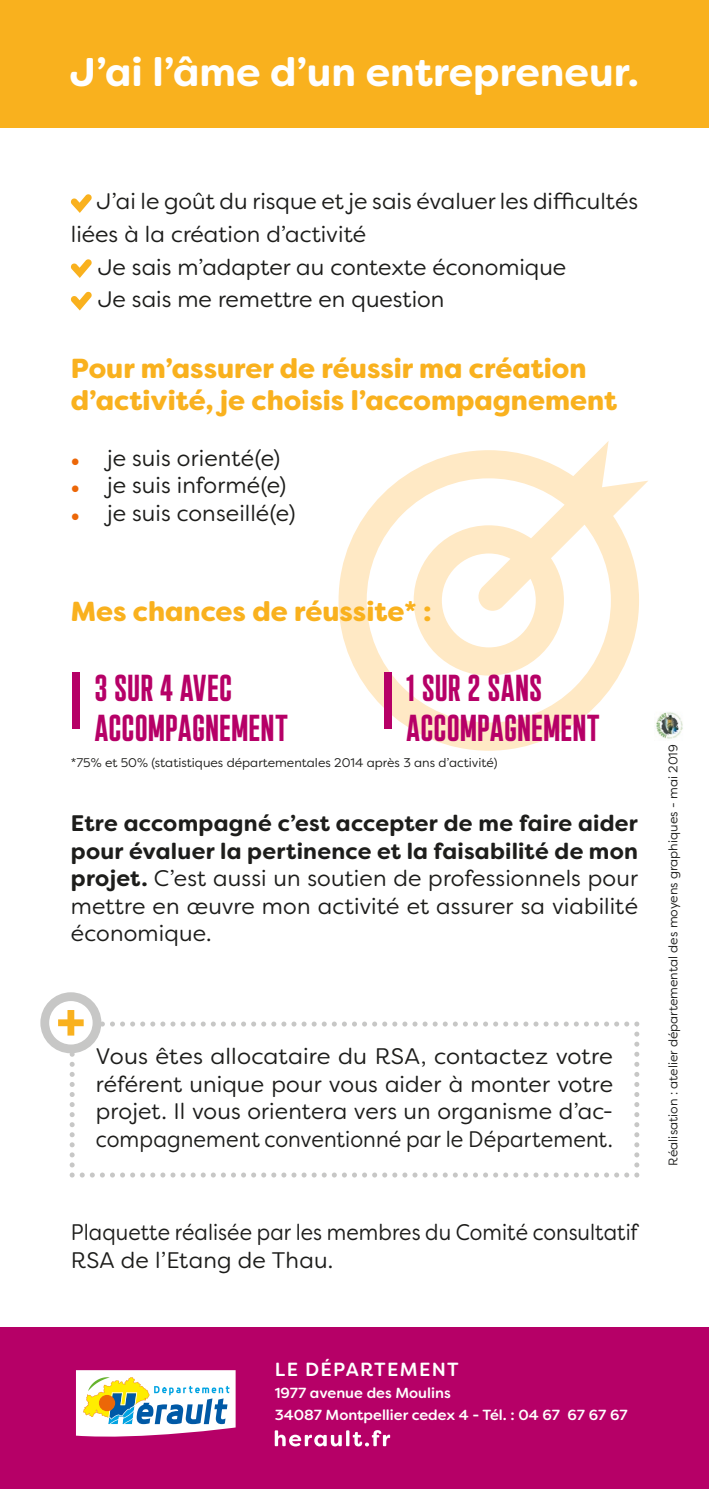
<style>
.page{position:relative;width:709px;height:1489px;background:#fff}
.page>*{position:absolute;margin:0;border:0;box-sizing:border-box;transform-origin:0 0}
.t1{font:700 40px "Filson Soft";color:#fff}
.t2{font:700 37.5px/40px "Plaak 42 Extracondensed";color:#b60067}
.t3{font:900 27.5px/32.5px "Filson Soft";color:#f9b11e}
.t4{font:22.5px/27.5px "Filson Soft";color:#1d1d1b;text-align:justify}
.t5{font:22.5px/27.5px "Filson Soft";color:#1d1d1b;scale:.92 1}
.t6{font:500 19px "Filson Soft";letter-spacing:.07em;color:#fff}
.t7{font:500 14.5px/22px "Filson Soft";color:#fff}
.t8{font:12.5px "Filson Soft";color:#1d1d1b}
.s1{font-family:"Sylfaen";font-size:15px;color:#ec6708}
.s2{font-weight:700}
</style>
<div class="page">
<svg style="left:338px;top:441px;width:310px;height:309px"></svg>
<svg style="left:70px;top:194px;width:22px;height:19px"></svg>
<svg style="left:70px;top:259px;width:22px;height:19px"></svg>
<svg style="left:70px;top:291px;width:22px;height:19px"></svg>
<div style="left:0;top:0;width:709px;height:128px;background:#f9b11e"></div>
<div style="left:0;top:1326px;width:709px;height:162px;background:#b60067"></div>
<svg style="left:70px;top:1106px;width:569px;height:71px"></svg>
<img style="left:656px;top:712px;width:27px;height:27px">
<svg style="left:40px;top:992px;width:599px;height:114px"></svg>
<div style="left:72px;top:672px;width:7px;height:57px;background:#b60067"></div>
<div style="left:384px;top:672px;width:7px;height:57px;background:#b60067"></div>
<svg style="left:275px;top:1430px;width:67px;height:16px"></svg>
<hr style="left:346px;top:1430px;width:3px;height:15px;background:#fff">
<svg style="left:353px;top:1430px;width:37px;height:16px"></svg>
<svg style="left:76px;top:1370px;width:160px;height:67px"></svg>
<div style="left:99px;top:1394px;width:16px;height:16px;background:#ec6708;border-radius:50%"></div>
<h1 class="t1" style="left:70px;top:46px;width:570px">J’ai l’âme d’un entrepreneur.</h1>
<p class="t4" style="left:96px;top:188px;width:543px">J’ai le goût du risque et je sais évaluer les difficultés</p>
<p class="t4" style="left:71px;top:220px;width:297px">liées à la création d’activité</p>
<p class="t4" style="left:98px;top:253px;width:470px">Je sais m’adapter au contexte économique</p>
<p class="t4" style="left:98px;top:285px;width:348px">Je sais me remettre en question</p>
<p class="t3" style="left:71px;top:352px;width:547px">Pour m’assurer de réussir ma création d’activité, je choisis l’accompagnement</p>
<p class="t4" style="left:71px;top:444px;width:211px"><span class="s1">●</span> je suis orienté(e)</p>
<p class="t4" style="left:71px;top:471px;width:217px"><span class="s1">●</span> je suis informé(e)</p>
<p class="t4" style="left:71px;top:499px;width:226px"><span class="s1">●</span> je suis conseillé(e)</p>
<p class="t3" style="left:71px;top:595px;width:362px">Mes chances de réussite* :</p>
<h2 class="t2" style="left:94px;top:667px;width:195px">3 SUR 4 AVEC<br>ACCOMPAGNEMENT</h2>
<h2 class="t2" style="left:406px;top:667px;width:195px">1 SUR 2 SANS<br>ACCOMPAGNEMENT</h2>
<p class="t8" style="left:71px;top:754px;width:428px">*75% et 50% (statistiques départementales 2014 après 3 ans d’activité)</p>
<p class="t4" style="left:71px;top:809px;width:568px"><span class="s2">Etre accompagné c’est accepter de me faire aider pour évaluer la pertinence et la faisabilité de mon projet.</span> C’est aussi un soutien de professionnels pour mettre en œuvre mon activité et assurer sa viabilité économique.</p>
<p class="t4" style="left:96px;top:1042px;width:518px">Vous êtes allocataire du RSA, contactez votre référent unique pour vous aider à monter votre projet. Il vous orientera vers un organisme d’ac&shy;compagnement conventionné par le Département.</p>
<p class="t5" style="left:71px;top:1218px;width:618px">Plaquette réalisée par les membres du Comité consultatif<br>RSA de l’Etang de Thau.</p>
<p class="t8" style="left:665px;top:1165px;width:423px;rotate:-90deg">Réalisation : atelier départemental des moyens graphiques - mai 2019</p>
<p class="t6" style="left:275px;top:1356px;width:185px">LE DÉPARTEMENT</p>
<p class="t7" style="left:275px;top:1381px;width:354px">1977 avenue des Moulins<br>34087 Montpellier cedex 4 - Tél. : 04 67 67 67 67</p>
</div>
